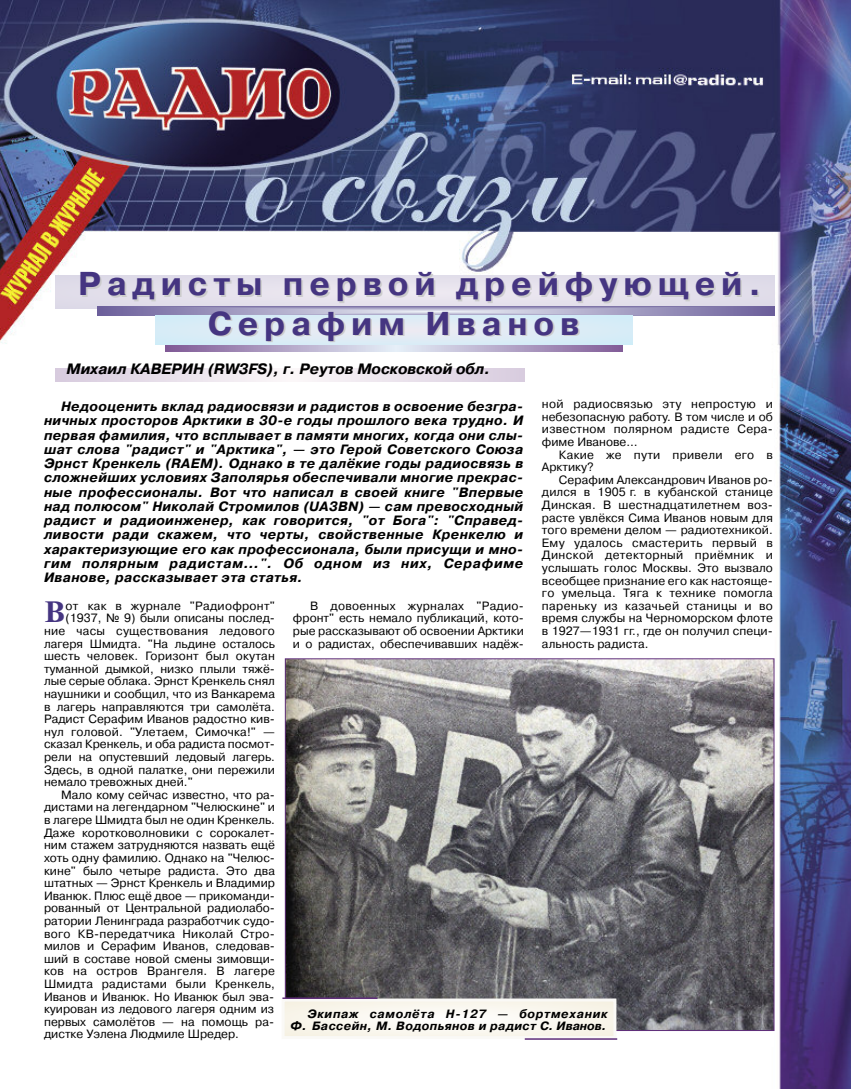
<style>
.page{position:relative;width:851px;height:1089px;background:#fff}
.page>*{position:absolute;margin:0;border:0;box-sizing:border-box;transform-origin:0 0}
.t1{font:700 33px/39.3px "Pragmatica C";letter-spacing:.175em;color:#453581}
.t2{font:700 29.4px "Newton C";color:#453581;scale:1.05 1}
.t3{font:italic 700 15px "Pragmatica C";color:#000}
.t4{font:italic 700 13.5px/14.2px "Pragmatica C";letter-spacing:.025em;color:#000;text-align:justify}
.t5{font:12px/12.6px "Pragmatica C";color:#000;text-align:justify}
.t6{font:12px/12.6px "Pragmatica C";letter-spacing:.025em;color:#000}
.t7{font:italic 700 12px/12.6px "Pragmatica C";letter-spacing:.035em;color:#000;text-align:right}
.t8{font:12px "Pragmatica C";letter-spacing:.02em;color:#000}
</style>
<div class="page">
<img style="left:1px;top:0;width:849px;height:1089px">
<div style="left:43px;top:388px;width:731px;height:658px;background:#fff"></div>
<svg style="left:55px;top:368px;width:469px;height:14px"></svg>
<div style="left:56px;top:276px;width:718px;height:33px;background:#e4e0ec"></div>
<svg style="left:165px;top:344px;width:457px;height:7px;background:#b7aecd"></svg>
<svg style="left:97px;top:306px;width:677px;height:9px;background:#9f99bf"></svg>
<div style="left:156px;top:315px;width:476px;height:29px;background:#ddecf5"></div>
<img style="left:287px;top:660px;width:485px;height:368px">
<div style="left:284px;top:1001px;width:329px;height:35px;background:#f9f7ee"></div>
<div style="left:281px;top:998px;width:335px;height:41px;border:3px solid #faf9f6"></div>
<hr style="left:282px;top:997px;width:95px;height:2px;background:#5f2e7a">
<hr style="left:524px;top:1038px;width:93px;height:1px;background:#5f2e7a">
<h1 class="t1" style="left:208px;top:264px;width:554px;text-indent:-130px">Радисты первой дрейфующей.<br>Серафим Иванов</h1>
<p class="t3" style="left:66px;top:360px;width:425px">Михаил КАВЕРИН (RW3FS), г. Реутов Московской обл.</p>
<p class="t5" style="left:542px;top:397px;width:232px">ной радиосвязью эту непростую и небезопасную работу. В том числе и об известном полярном радисте Сера&shy;фиме Иванове…</p>
<p class="t6" style="left:542px;top:448px;width:232px;text-indent:17px">Какие же пути привели его в<br>Арктику?</p>
<p class="t5" style="left:542px;top:473px;width:232px;text-indent:17px">Серафим Александрович Иванов ро&shy;дился в 1905 г. в кубанской станице Динская. В шестнадцатилетнем воз&shy;расте увлёкся Сима Иванов новым для того времени делом — радиотехникой.<br>Ему удалось смастерить первый в Динской детекторный приёмник и услышать голос Москвы. Это вызвало всеобщее признание его как настояще&shy;го умельца. Тяга к технике помогла пареньку из казачьей станицы и во время службы на Черноморском флоте в 1927—1931 гг., где он получил специ&shy;альность радиста.</p>
<p class="t4" style="left:44px;top:399px;width:480px;text-indent:17px">Недооценить вклад радиосвязи и радистов в освоение безгра&shy;ничных просторов Арктики в 30-е годы прошлого века трудно. И первая фамилия, что всплывает в памяти многих, когда они слы&shy;шат слова "радист" и "Арктика", — это Герой Советского Союза Эрнст Кренкель (RAEM). Однако в те далёкие годы радиосвязь в сложнейших условиях Заполярья обеспечивали многие прекрас&shy;ные профессионалы. Вот что написал в своей книге "Впервые над полюсом" Николай Стромилов (UA3BN) — сам превосходный радист и радиоинженер, как говорится, "от Бога": "Справед&shy;ливости ради скажем, что черты, свойственные Кренкелю и характеризующие его как профессионала, были присущи и мно&shy;гим полярным радистам…". Об одном из них, Серафиме Иванове, рассказывает эта статья.</p>
<h2 class="t2" style="left:44px;top:595px;width:22px">В</h2>
<p class="t6" style="left:65px;top:599px;width:211px">от как в журнале "Радиофронт"</p>
<p class="t5" style="left:293px;top:599px;width:232px;text-indent:17px">В довоенных журналах "Радио&shy;фронт" есть немало публикаций, кото&shy;рые рассказывают об освоении Арктики и о радистах, обеспечивавших надёж-</p>
<p class="t5" style="left:65px;top:612px;width:211px">(1937, № 9) были описаны послед-</p>
<p class="t6" style="left:44px;top:624px;width:232px">ние часы существования ледового</p>
<p class="t5" style="left:44px;top:637px;width:232px">лагеря Шмидта. "На льдине осталось</p>
<p class="t5" style="left:44px;top:649px;width:232px">шесть человек. Горизонт был окутан</p>
<p class="t5" style="left:44px;top:662px;width:232px">туманной дымкой, низко плыли тяжё-</p>
<p class="t5" style="left:44px;top:675px;width:232px">лые серые облака. Эрнст Кренкель снял</p>
<p class="t5" style="left:44px;top:687px;width:232px">наушники и сообщил, что из Ванкарема</p>
<p class="t5" style="left:44px;top:700px;width:232px">в лагерь направляются три самолёта.</p>
<p class="t5" style="left:44px;top:712px;width:232px">Радист Серафим Иванов радостно кив-</p>
<p class="t5" style="left:44px;top:725px;width:232px">нул головой. "Улетаем, Симочка!" —</p>
<p class="t5" style="left:44px;top:738px;width:232px">сказал Кренкель, и оба радиста посмот-</p>
<p class="t5" style="left:44px;top:750px;width:232px">рели на опустевший ледовый лагерь.</p>
<p class="t5" style="left:44px;top:763px;width:232px">Здесь, в одной палатке, они пережили</p>
<p class="t5" style="left:44px;top:775px;width:150px">немало тревожных дней."</p>
<p class="t5" style="left:61px;top:788px;width:215px">Мало кому сейчас известно, что ра-</p>
<p class="t5" style="left:44px;top:801px;width:232px">дистами на легендарном "Челюскине" и</p>
<p class="t5" style="left:44px;top:813px;width:232px">в лагере Шмидта был не один Кренкель.</p>
<p class="t5" style="left:44px;top:826px;width:232px">Даже коротковолновики с сорокалет-</p>
<p class="t5" style="left:44px;top:838px;width:232px">ним стажем затрудняются назвать ещё</p>
<p class="t5" style="left:44px;top:851px;width:232px">хоть одну фамилию. Однако на "Челюс-</p>
<p class="t5" style="left:44px;top:864px;width:232px">кине" было четыре радиста. Это два</p>
<p class="t5" style="left:44px;top:876px;width:232px">штатных — Эрнст Кренкель и Владимир</p>
<p class="t5" style="left:44px;top:889px;width:232px">Иванюк. Плюс ещё двое — прикоманди-</p>
<p class="t5" style="left:44px;top:901px;width:232px">рованный от Центральной радиолабо-</p>
<p class="t5" style="left:44px;top:914px;width:232px">ратории Ленинграда разработчик судо-</p>
<p class="t8" style="left:44px;top:926px;width:232px">вого КВ-передатчика Николай Стро-</p>
<p class="t5" style="left:44px;top:939px;width:232px">милов и Серафим Иванов, следовав-</p>
<p class="t5" style="left:44px;top:952px;width:232px">ший в составе новой смены зимовщи-</p>
<p class="t6" style="left:44px;top:964px;width:232px">ков на остров Врангеля. В лагере</p>
<p class="t6" style="left:44px;top:977px;width:232px">Шмидта радистами были Кренкель,</p>
<p class="t5" style="left:44px;top:990px;width:231px">Иванов и Иванюк. Но Иванюк был эва-</p>
<p class="t5" style="left:44px;top:1002px;width:231px">куирован из ледового лагеря одним из</p>
<p class="t5" style="left:44px;top:1015px;width:231px">первых самолётов — на помощь ра-</p>
<p class="t5" style="left:44px;top:1027px;width:196px">дистке Уэлена Людмиле Шредер.</p>
<p class="t7" style="left:290px;top:1007px;width:319px">Экипаж самолёта Н-127 — бортмеханик<br>Ф. Бассейн, М. Водопьянов и радист С. Иванов.</p>
</div>
